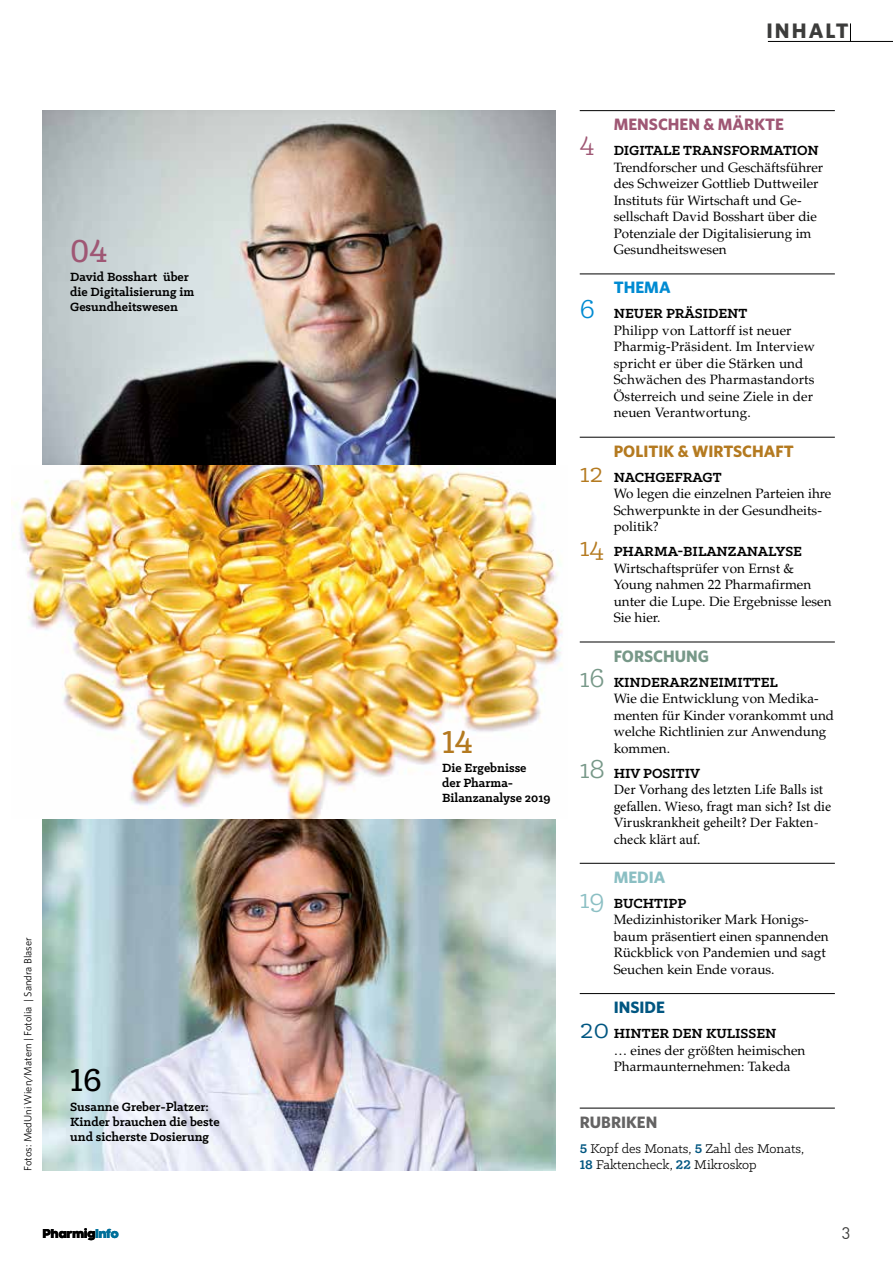
<style>
.page{position:relative;width:893px;height:1263px;background:#fff}
.page>*{position:absolute;margin:0;border:0;box-sizing:border-box;transform-origin:0 0}
.t1{font:500 36px "Klinic Slab";color:#9f5774}
.t2{font:500 36px "Klinic Slab";color:#b47a20}
.t3{font:500 36px "Klinic Slab";color:#000}
.t4{font:700 21px "Whitney";letter-spacing:.1em;color:#3c3c3b}
.t5{font:700 16.5px "Whitney";color:#b47a20}
.t6{font:700 16.5px "Whitney";color:#9f5774}
.t7{font:700 16.5px "Whitney";color:#779888}
.t8{font:700 16.5px "Whitney";color:#646363}
.t9{font:700 16.5px "Whitney";color:#005681}
.t10{font:700 16.5px "Whitney";color:#008bd2}
.t11{font:700 16.5px "Whitney";color:#8bbfc3}
.t12{font:16.5px "DIN";color:#3c3c3b}
.t13{font:700 15px "Klinic Slab";color:#000}
.t14{font:14.25px/16.5px "Minion Pro";color:#000}
.t15{font:14.25px/16.5px "Klinic Slab";color:#000}
.t16{font:13.5px/16.5px "Palatino LT Std";color:#000}
.t17{font:700 13.5px/15px "Klinic Slab";color:#000}
.t18{font:800 12px "Kessel 105";letter-spacing:-.05em;color:#000}
.t19{font:10.5px "Whitney";color:#000}
.s1{font-weight:400;font-size:30px;color:#9f5774}
.s2{font-weight:400;font-size:30px;color:#008bd2}
.s3{font-weight:400;font-size:30px;color:#b47a20}
.s4{font-weight:400;font-size:30px;color:#779888}
.s5{font-weight:400;font-size:30px;color:#8bbfc3}
.s6{font-weight:400;font-size:30px;color:#005681}
.s7{font-weight:700;color:#005681}
.s8{color:#00709a}
</style>
<div class="page">
<img style="left:43px;top:111px;width:513px;height:354px">
<img style="left:43px;top:818px;width:513px;height:353px">
<img style="left:12px;top:465px;width:550px;height:353px">
<hr style="left:580px;top:110px;width:255px;height:1px;background:#000">
<hr style="left:580px;top:274px;width:255px;height:1px;background:#000">
<hr style="left:580px;top:437px;width:255px;height:1px;background:#000">
<hr style="left:580px;top:642px;width:255px;height:1px;background:#000">
<hr style="left:580px;top:863px;width:255px;height:1px;background:#000">
<hr style="left:580px;top:993px;width:255px;height:1px;background:#000">
<hr style="left:580px;top:1108px;width:255px;height:1px;background:#000">
<hr style="left:768px;top:41px;width:125px;height:1px;background:#000">
<svg style="left:850px;top:23px;width:1px;height:18px"></svg>
<div style="left:442px;top:760px;width:87px;height:16px;background:#fff"></div>
<div style="left:442px;top:775px;width:71px;height:16px;background:#fff"></div>
<div style="left:442px;top:790px;width:108px;height:16px;background:#fff"></div>
<h2 class="t4" style="left:766px;top:17px;width:84px">INHALT</h2>
<h1 class="t1" style="left:70px;top:227px;width:39px">04</h1>
<p class="t17" style="left:70px;top:269px;width:126px">David Bosshart über die Digitalisierung im<br>Gesundheitswesen</p>
<p class="t19" style="left:21px;top:1171px;width:235px;rotate:-90deg">Fotos: MedUni Wien/Matern | Fotolia | Sandra Blaser</p>
<h1 class="t3" style="left:70px;top:1057px;width:33px">16</h1>
<p class="t17" style="left:70px;top:1099px;width:151px">Susanne Greber-Platzer:<br>Kinder brauchen die beste und sicherste Dosierung</p>
<h1 class="t2" style="left:442px;top:718px;width:32px">14</h1>
<p class="t17" style="left:442px;top:760px;width:110px">Die Ergebnisse<br>der Pharma-<br>Bilanzanalyse 2019</p>
<p class="t6" style="left:614px;top:113px;width:172px">MENSCHEN &amp; MÄRKTE</p>
<p class="t13" style="left:580px;top:141px;width:241px"><span class="s1">4</span> DIGITALE TRANSFORMATION</p>
<p class="t16" style="left:614px;top:159px;width:211px">Trendforscher und Geschäftsführer des Schweizer Gottlieb Duttweiler<br>Instituts für Wirtschaft und Ge&shy;sellschaft David Bosshart über die<br>Potenziale der Digitalisierung im<br>Gesundheitswesen</p>
<p class="t10" style="left:614px;top:277px;width:58px">THEMA</p>
<p class="t13" style="left:580px;top:304px;width:169px"><span class="s2">6</span> NEUER PRÄSIDENT</p>
<p class="t16" style="left:614px;top:322px;width:203px">Philipp von Lattorff ist neuer<br>Pharmig-Präsident. Im Interview spricht er über die Stärken und<br>Schwächen des Pharmastandorts<br>Österreich und seine Ziele in der neuen Verantwortung.</p>
<p class="t5" style="left:614px;top:440px;width:182px">POLITIK &amp; WIRTSCHAFT</p>
<p class="t13" style="left:580px;top:467px;width:143px"><span class="s3">12</span> NACHGEFRAGT</p>
<p class="t16" style="left:614px;top:486px;width:219px">Wo legen die einzelnen Parteien ihre<br>Schwerpunkte in der Gesundheits&shy;politik?</p>
<p class="t13" style="left:580px;top:542px;width:224px"><span class="s3">14</span> PHARMA-BILANZANALYSE</p>
<p class="t16" style="left:614px;top:560px;width:219px">Wirtschaftsprüfer von Ernst &amp;<br>Young nahmen 22 Pharmafirmen unter die Lupe. Die Ergebnisse lesen<br>Sie hier.</p>
<p class="t7" style="left:614px;top:645px;width:97px">FORSCHUNG</p>
<p class="t13" style="left:580px;top:672px;width:200px"><span class="s4">16</span> KINDERARZNEIMITTEL</p>
<p class="t16" style="left:614px;top:690px;width:222px">Wie die Entwicklung von Medika&shy;menten für Kinder vorankommt und welche Richtlinien zur Anwendung kommen.</p>
<p class="t13" style="left:580px;top:763px;width:122px"><span class="s4">18</span> HIV POSITIV</p>
<p class="t14" style="left:614px;top:781px;width:219px">Der Vorhang des letzten Life Balls ist gefallen. Wieso, fragt man sich? Ist die Viruskrankheit geheilt? Der Fakten&shy;check klärt auf.</p>
<p class="t11" style="left:614px;top:866px;width:53px">MEDIA</p>
<p class="t13" style="left:580px;top:893px;width:108px"><span class="s5">19</span> BUCHTIPP</p>
<p class="t16" style="left:614px;top:912px;width:216px">Medizinhistoriker Mark Honigs&shy;baum präsentiert einen spannenden<br>Rückblick von Pandemien und sagt<br>Seuchen kein Ende voraus.</p>
<p class="t9" style="left:614px;top:996px;width:53px">INSIDE</p>
<p class="t13" style="left:580px;top:1023px;width:198px"><span class="s6">20</span> HINTER DEN KULISSEN</p>
<p class="t16" style="left:614px;top:1042px;width:193px">… eines der größten heimischen<br>Pharmaunternehmen: Takeda</p>
<p class="t8" style="left:580px;top:1111px;width:79px">RUBRIKEN</p>
<p class="t15" style="left:580px;top:1139px;width:226px"><span class="s7">5</span> Kopf des Monats, <span class="s7">5</span> Zahl des Monats,<br><span class="s7">18</span> Faktencheck, <span class="s7">22</span> Mikroskop</p>
<p class="t18" style="left:43px;top:1227px;width:78px">Pharmig<span class="s8">Info</span></p>
<p class="t12" style="left:842px;top:1223px;width:10px">3</p>
</div>
